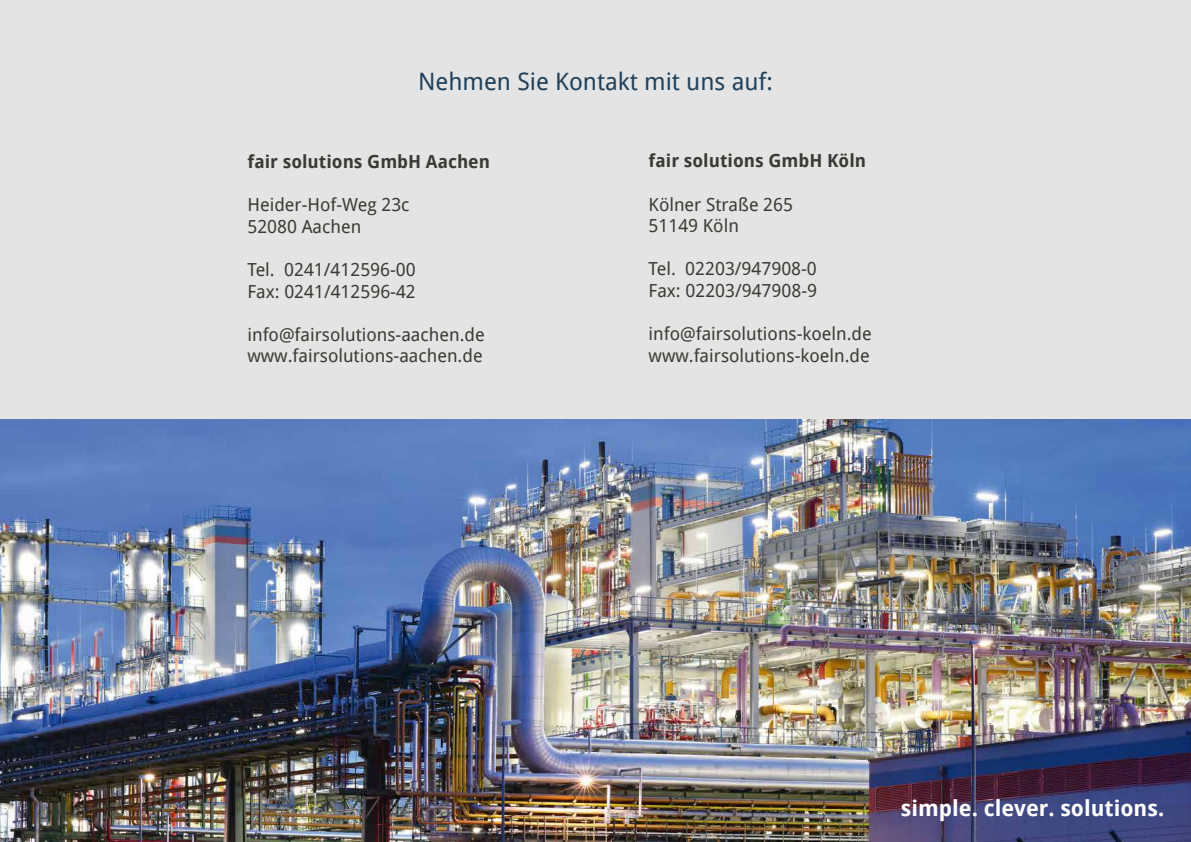
<style>
.page{position:relative;width:1191px;height:842px;background:#e4e4e4}
.page>*{position:absolute;margin:0;border:0;box-sizing:border-box;transform-origin:0 0}
.t1{font:24px "Droid Sans";color:#20415b}
.t2{font:700 22px "Droid Sans";color:#fff}
.t3{font:18px/21.6px "Droid Sans";color:#3a3a39}
.t4{font:700 18px "Droid Sans";color:#3a3a39}
</style>
<div class="page">
<img style="left:0;top:419px;width:1191px;height:423px">
<h1 class="t1" style="left:418px;top:65px;width:356px">Nehmen Sie Kontakt mit uns auf:</h1>
<p class="t4" style="left:247px;top:149px;width:244px">fair solutions GmbH Aachen</p>
<p class="t3" style="left:247px;top:193px;width:164px">Heider-Hof-Weg 23c<br>52080 Aachen</p>
<p class="t3" style="left:247px;top:258px;width:170px">Tel. 0241/412596-00<br>Fax: 0241/412596-42</p>
<p class="t3" style="left:247px;top:323px;width:239px">info@fairsolutions-aachen.de www.fairsolutions-aachen.de</p>
<p class="t4" style="left:648px;top:148px;width:219px">fair solutions GmbH Köln</p>
<p class="t3" style="left:648px;top:193px;width:146px">Kölner Straße 265<br>51149 Köln</p>
<p class="t3" style="left:648px;top:258px;width:170px">Tel. 02203/947908-0<br>Fax: 02203/947908-9</p>
<p class="t3" style="left:648px;top:322px;width:225px">info@fairsolutions-koeln.de www.fairsolutions-koeln.de</p>
<p class="t2" style="left:900px;top:792px;width:265px">simple. clever. solutions.</p>
</div>
